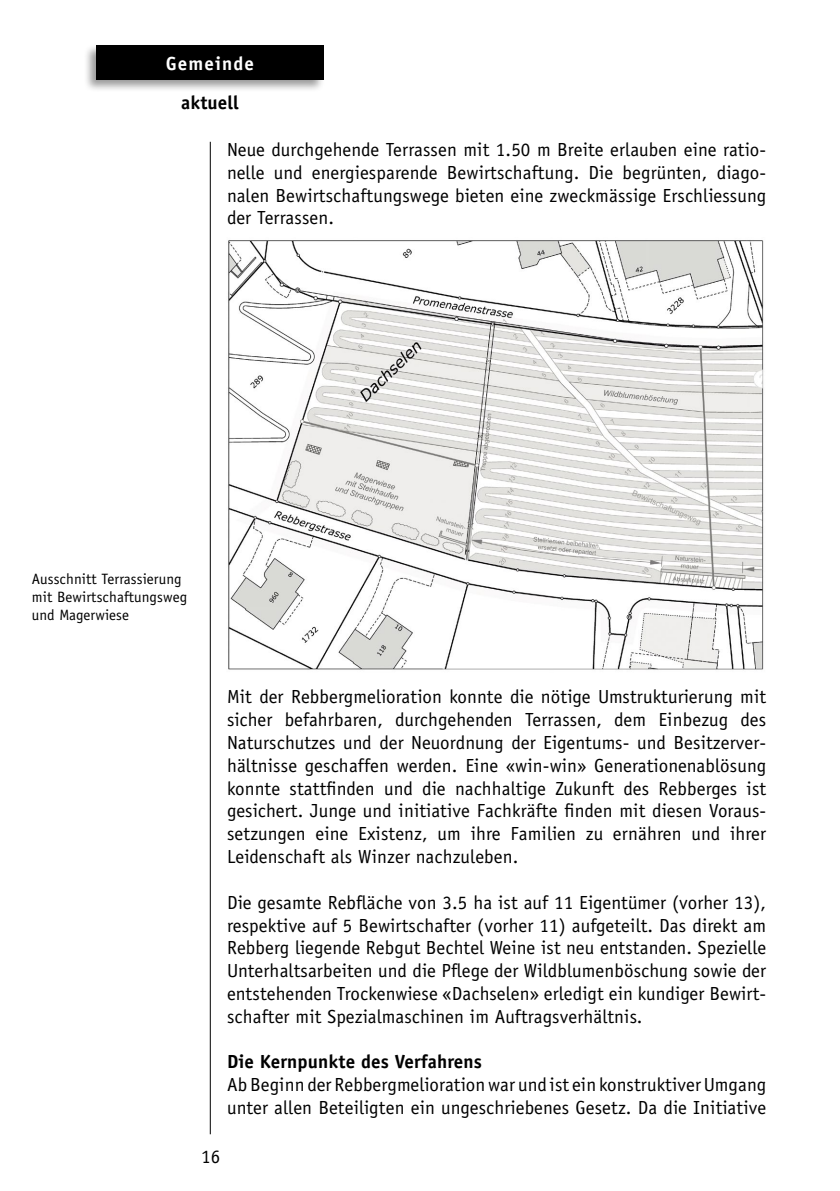
<style>
.page{position:relative;width:840px;height:1191px;background:#fff}
.page>*{position:absolute;margin:0;border:0;box-sizing:border-box;transform-origin:0 0}
.t1{font:19px/22.8px "Officina Sans";letter-spacing:.005em;color:#000;text-align:justify}
.t2{font:700 19px "Officina Sans";letter-spacing:.005em;color:#000}
.t3{font:700 19px "Officina Sans";letter-spacing:.06em;color:#fff}
.t4{font:15px/18px "Officina Sans";letter-spacing:.005em;color:#000}
</style>
<div class="page">
<hr style="left:210px;top:142px;width:1px;height:992px;background:#000">
<div style="left:83px;top:44px;width:242px;height:49px;background:#000;opacity:.4"></div>
<div style="left:96px;top:45px;width:227px;height:34px;background:#000"></div>
<img style="left:228px;top:240px;width:536px;height:430px">
<p class="t3" style="left:166px;top:52px;width:90px">Gemeinde</p>
<p class="t2" style="left:181px;top:90px;width:59px">aktuell</p>
<p class="t1" style="left:227px;top:138px;width:540px">Neue durchgehende Terrassen mit 1.50 m Breite erlauben eine ratio&shy;nelle und energiesparende Bewirtschaftung. Die begrünten, diago&shy;nalen Bewirtschaftungswege bieten eine zweckmässige Erschliessung der Terrassen.</p>
<p class="t4" style="left:32px;top:570px;width:157px">Ausschnitt Terrassierung mit Bewirtschaftungsweg und Magerwiese</p>
<p class="t1" style="left:227px;top:685px;width:540px">Mit der Rebbergmelioration konnte die nötige Umstrukturierung mit sicher befahrbaren, durchgehenden Terrassen, dem Einbezug des Naturschutzes und der Neuordnung der Eigentums- und Besitzerver&shy;hältnisse geschaffen werden. Eine «win-win» Generationenablösung konnte stattfinden und die nachhaltige Zukunft des Rebberges ist gesichert. Junge und initiative Fachkräfte finden mit diesen Voraus&shy;setzungen eine Existenz, um ihre Familien zu ernähren und ihrer Leidenschaft als Winzer nachzuleben.</p>
<p class="t1" style="left:227px;top:891px;width:540px">Die gesamte Rebfläche von 3.5 ha ist auf 11 Eigentümer (vorher 13), respektive auf 5 Bewirtschafter (vorher 11) aufgeteilt. Das direkt am Rebberg liegende Rebgut Bechtel Weine ist neu entstanden. Spezielle Unterhaltsarbeiten und die Pflege der Wildblumenböschung sowie der entstehenden Trockenwiese «Dachselen» erledigt ein kundiger Bewirt&shy;schafter mit Spezialmaschinen im Auftragsverhältnis.</p>
<p class="t2" style="left:227px;top:1050px;width:256px">Die Kernpunkte des Verfahrens</p>
<p class="t1" style="left:227px;top:1073px;width:540px">Ab Beginn der Rebbergmelioration war und ist ein konstruktiver Umgang unter allen Beteiligten ein ungeschriebenes Gesetz. Da die Initiative</p>
<p class="t1" style="left:201px;top:1144px;width:21px">16</p>
</div>
